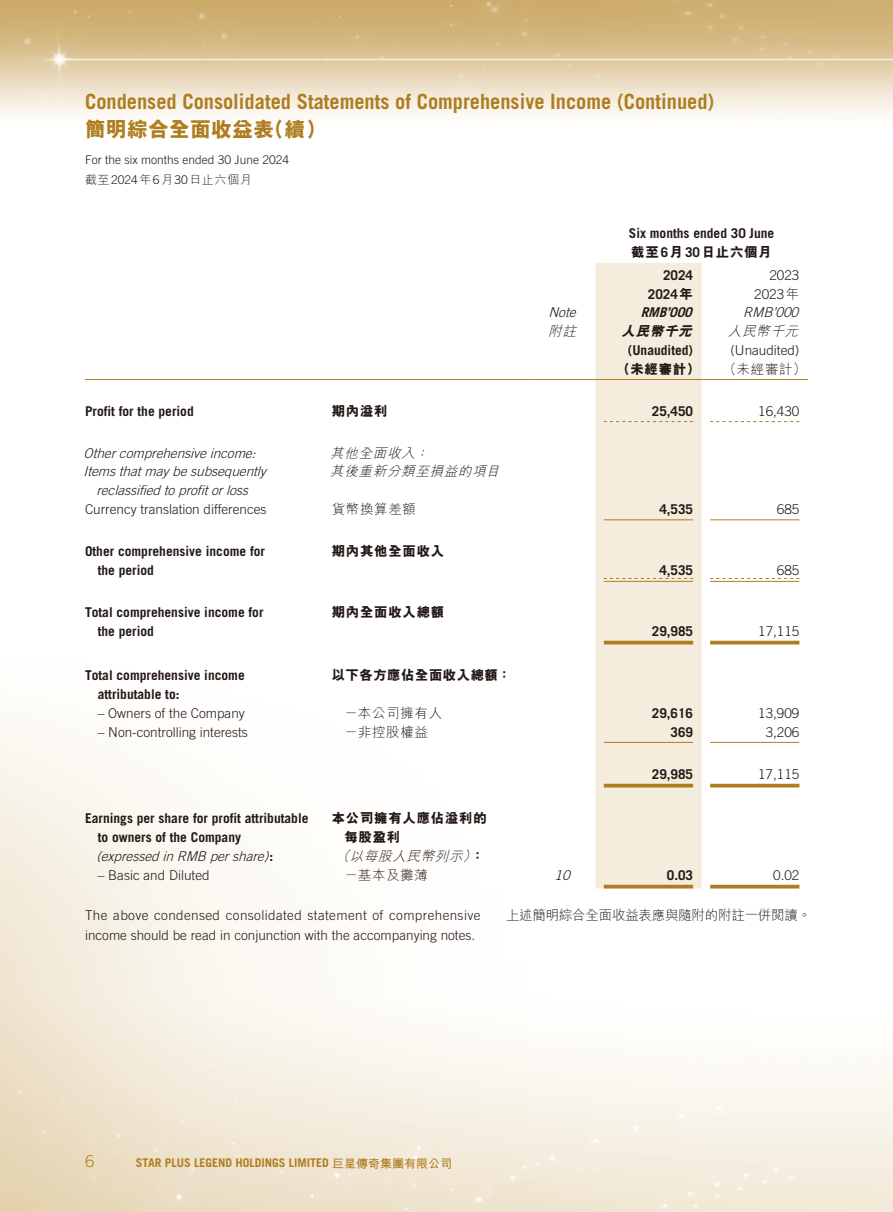
<style>
.page{position:relative;width:893px;height:1212px;background:#fff}
.page>*{position:absolute;margin:0;border:0;box-sizing:border-box;transform-origin:0 0}
.t1{font:700 21px "Trade Gothic LT Std";color:#af7d20}
.t2{font:800 21px "M Hei HK";color:#af7d20}
.t3{font:300 16.5px "Trade Gothic LT Std";color:#af7d20}
.t4{font:700 13.5px/18.8px "Trade Gothic LT Std";color:#231916}
.t5{font:300 13.5px "Trade Gothic LT Std";color:#231916}
.t6{font:300 13.5px/19.5px "Trade Gothic LT Std";letter-spacing:.025em;color:#231916}
.t7{font:italic 300 13.5px/18.8px "Trade Gothic LT Std";color:#231916;text-align:center}
.t8{font:800 13.5px "M Hei HK";letter-spacing:.05em;color:#231916}
.t9{font:italic 300 13.5px "M Hei HK";color:#231916}
.t10{font:300 13.5px "M Hei HK";letter-spacing:.015em;color:#231916}
.t11{font:300 13.5px "M Hei HK";letter-spacing:-.02em;color:#231916}
.t12{font:800 13.5px "M Hei HK";letter-spacing:.03em;color:#231916}
.t13{font:italic 700 13.5px "Trade Gothic LT Std";color:#231916}
.t14{font:italic 800 13.5px "M Hei HK";color:#231916}
.t15{font:700 12px "Trade Gothic LT Std";color:#af7d20}
.t16{font:300 12px "Trade Gothic LT Std";color:#231916}
.t17{font:300 12px "M Hei HK";letter-spacing:.05em;color:#231916}
.s1{font-family:"Trade Gothic LT Std"}
.s2{font-family:"Trade Gothic LT Std";font-weight:700}
.s3{font-family:"M Hei HK";font-weight:800}
.s4{font-family:"M Hei HK"}
.s5{font-weight:300;font-style:italic}
.s6{font-weight:800;font-style:normal}
</style>
<div class="page">
<img style="left:0;top:0;width:893px;height:1212px">
<div style="left:595px;top:263px;width:107px;height:625px;background:#f4ecdc"></div>
<hr style="left:85px;top:379px;width:247px;height:1px;background:#af7d20">
<hr style="left:332px;top:379px;width:199px;height:1px;background:#af7d20">
<hr style="left:531px;top:379px;width:64px;height:1px;background:#af7d20">
<hr style="left:595px;top:379px;width:107px;height:1px;background:#af7d20">
<hr style="left:702px;top:379px;width:106px;height:1px;background:#af7d20">
<svg style="left:604px;top:421px;width:89px;height:1px"></svg>
<svg style="left:710px;top:421px;width:89px;height:1px"></svg>
<hr style="left:604px;top:519px;width:89px;height:1px;background:#af7d20">
<hr style="left:710px;top:519px;width:89px;height:1px;background:#af7d20">
<svg style="left:604px;top:578px;width:89px;height:1px"></svg>
<hr style="left:604px;top:581px;width:89px;height:1px;background:#af7d20">
<svg style="left:710px;top:578px;width:89px;height:1px"></svg>
<hr style="left:710px;top:581px;width:89px;height:1px;background:#af7d20">
<hr style="left:604px;top:641px;width:89px;height:3px;background:#af7d20">
<hr style="left:710px;top:641px;width:89px;height:3px;background:#af7d20">
<hr style="left:604px;top:742px;width:89px;height:1px;background:#af7d20">
<hr style="left:710px;top:742px;width:89px;height:1px;background:#af7d20">
<hr style="left:604px;top:784px;width:89px;height:3px;background:#af7d20">
<hr style="left:710px;top:784px;width:89px;height:3px;background:#af7d20">
<hr style="left:604px;top:885px;width:89px;height:3px;background:#af7d20">
<hr style="left:710px;top:885px;width:89px;height:3px;background:#af7d20">
<h1 class="t1" style="left:85px;top:88px;width:631px">Condensed Consolidated Statements of Comprehensive Income (Continued)</h1>
<h1 class="t2" style="left:85px;top:119px;width:243px">簡明綜合全面收益表（續）</h1>
<p class="t16" style="left:85px;top:153px;width:206px">For the six months ended 30 June 2024</p>
<p class="t17" style="left:85px;top:173px;width:168px">截至<span class="s1">2024</span>年<span class="s1">6</span>月<span class="s1">30</span>日止六個月</p>
<p class="t4" style="left:629px;top:224px;width:147px">Six months ended 30 June</p>
<p class="t8" style="left:631px;top:245px;width:142px">截至<span class="s2">6</span>月<span class="s2">30</span>日止六個月</p>
<p class="t4" style="left:663px;top:266px;width:32px">2024</p>
<p class="t5" style="left:769px;top:267px;width:32px">2023</p>
<p class="t4" style="left:648px;top:284px;width:47px">2024<span class="s3">年</span></p>
<p class="t5" style="left:754px;top:286px;width:47px">2023<span class="s4">年</span></p>
<p class="t7" style="left:549px;top:303px;width:33px">Note</p>
<p class="t13" style="left:641px;top:304px;width:57px">RMB’000</p>
<p class="t7" style="left:743px;top:303px;width:60px">RMB’000</p>
<p class="t9" style="left:548px;top:324px;width:33px">附註</p>
<p class="t14" style="left:621px;top:324px;width:75px">人民幣千元</p>
<p class="t9" style="left:728px;top:324px;width:75px">人民幣千元</p>
<p class="t4" style="left:628px;top:340px;width:67px">(Unaudited)</p>
<p class="t5" style="left:730px;top:342px;width:71px">(Unaudited)</p>
<p class="t8" style="left:617px;top:362px;width:85px">（未經審計）</p>
<p class="t10" style="left:723px;top:362px;width:85px">（未經審計）</p>
<p class="t4" style="left:85px;top:401px;width:110px">Profit for the period</p>
<p class="t8" style="left:332px;top:404px;width:58px">期內溢利</p>
<p class="t4" style="left:652px;top:401px;width:43px">25,450</p>
<p class="t5" style="left:758px;top:403px;width:43px">16,430</p>
<p class="t7" style="left:84px;top:443px;width:177px">Othercomprehensiveincome:</p>
<p class="t9" style="left:330px;top:446px;width:103px">其他全面收入：</p>
<p class="t7" style="left:84px;top:462px;width:188px">Itemsthatmaybesubsequently reclassifiedtoprofitorloss</p>
<p class="t9" style="left:330px;top:465px;width:175px">其後重新分類至損益的項目</p>
<p class="t5" style="left:85px;top:501px;width:183px">Currency translation differences</p>
<p class="t10" style="left:332px;top:502px;width:86px">貨幣換算差額</p>
<p class="t4" style="left:659px;top:500px;width:35px">4,535</p>
<p class="t5" style="left:777px;top:501px;width:24px">685</p>
<p class="t4" style="left:98px;top:542px;width:169px;text-indent:-13px">Other comprehensive income for the period</p>
<p class="t8" style="left:332px;top:544px;width:114px">期內其他全面收入</p>
<p class="t4" style="left:659px;top:560px;width:35px">4,535</p>
<p class="t5" style="left:777px;top:562px;width:24px">685</p>
<p class="t4" style="left:98px;top:602px;width:167px;text-indent:-13px">Total comprehensive income for the period</p>
<p class="t8" style="left:332px;top:605px;width:114px">期內全面收入總額</p>
<p class="t4" style="left:652px;top:621px;width:43px">29,985</p>
<p class="t5" style="left:758px;top:623px;width:43px">17,115</p>
<p class="t4" style="left:98px;top:666px;width:148px;text-indent:-13px">Total comprehensive income attributable to:</p>
<p class="t12" style="left:332px;top:668px;width:181px">以下各方應佔全面收入總額：</p>
<p class="t5" style="left:98px;top:705px;width:149px">– Owners of the Company</p>
<p class="t10" style="left:344px;top:706px;width:99px">－本公司擁有人</p>
<p class="t4" style="left:652px;top:703px;width:43px">29,616</p>
<p class="t5" style="left:758px;top:705px;width:43px">13,909</p>
<p class="t5" style="left:98px;top:724px;width:151px">– Non-controlling interests</p>
<p class="t10" style="left:344px;top:725px;width:85px">－非控股權益</p>
<p class="t4" style="left:671px;top:722px;width:24px">369</p>
<p class="t5" style="left:766px;top:724px;width:35px">3,206</p>
<p class="t4" style="left:652px;top:764px;width:43px">29,985</p>
<p class="t5" style="left:758px;top:766px;width:43px">17,115</p>
<p class="t4" style="left:96px;top:809px;width:214px;text-indent:-11px">Earnings per share for profit attributable to owners of the Company <span class="s5">(expressedinRMB pershare)</span>:</p>
<p class="t8" style="left:332px;top:811px;width:157px">本公司擁有人應佔溢利的</p>
<p class="t8" style="left:344px;top:830px;width:58px">每股盈利</p>
<p class="t9" style="left:336px;top:849px;width:149px">（以每股人民幣列示）<span class="s6">：</span></p>
<p class="t5" style="left:98px;top:867px;width:113px">– Basic and Diluted</p>
<p class="t10" style="left:344px;top:868px;width:85px">－基本及攤薄</p>
<p class="t7" style="left:554px;top:865px;width:21px">10</p>
<p class="t4" style="left:667px;top:865px;width:28px">0.03</p>
<p class="t5" style="left:773px;top:867px;width:28px">0.02</p>
<p class="t6" style="left:85px;top:905px;width:397px">The above condensed consolidated statement of comprehensive income should be read in conjunction with the accompanying notes.</p>
<p class="t11" style="left:506px;top:908px;width:307px">上述簡明綜合全面收益表應與隨附的附註一併閱讀。</p>
<p class="t3" style="left:85px;top:1152px;width:11px">6</p>
<p class="t15" style="left:136px;top:1155px;width:318px">STAR PLUS LEGEND HOLDINGS LIMITED <span class="s4">巨星傳奇集團有限公司</span></p>
</div>
